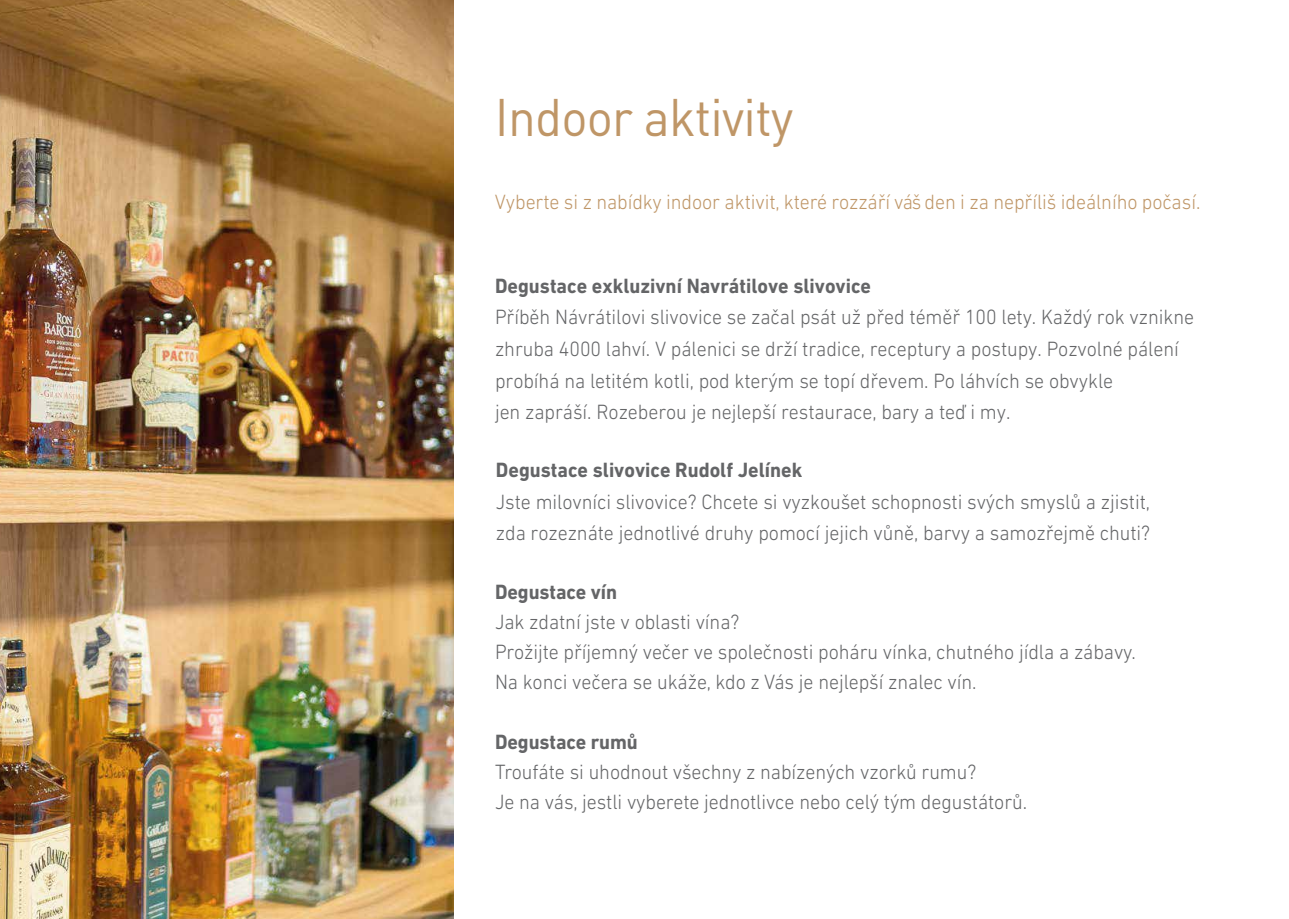
<style>
.page{position:relative;width:1289px;height:919px;background:#fff}
.page>*{position:absolute;margin:0;border:0;box-sizing:border-box;transform-origin:0 0}
.t1{font:52.05px "DIN Pro";letter-spacing:-.015em;color:#bf9667;scale:.95 1}
.t2{font:300 21px/31.5px "DIN Next LT Pro";letter-spacing:-.005em;color:#646567;scale:.95 1}
.t3{font:700 21px "DIN Next LT Pro";color:#646567;scale:.95 1}
.t4{font:300 21px "DIN Next LT Pro";letter-spacing:-.005em;color:#bf9667;scale:.95 1}
</style>
<div class="page">
<img style="left:0;top:0;width:453px;height:918px">
<h1 class="t1" style="left:495px;top:82px;width:315px">Indoor aktivity</h1>
<p class="t4" style="left:495px;top:189px;width:744px">Vyberte si z nabídky indoor aktivit, které rozzáří váš den i za nepříliš ideálního počasí.</p>
<p class="t3" style="left:495px;top:273px;width:397px">Degustace exkluzivní Navrátilove slivovice</p>
<p class="t2" style="left:495px;top:301px;width:737px">Příběh Návrátilovi slivovice se začal psát už před téměř 100 lety. Každý rok vznikne zhruba 4000 lahví. V pálenici se drží tradice, receptury a postupy. Pozvolné pálení probíhá na letitém kotli, pod kterým se topí dřevem. Po láhvích se obvykle<br>jen zapráší. Rozeberou je nejlepší restaurace, bary a teď i my.</p>
<p class="t3" style="left:496px;top:458px;width:324px">Degustace slivovice Rudolf Jelínek</p>
<p class="t2" style="left:496px;top:485px;width:690px">Jste milovníci slivovice? Chcete si vyzkoušet schopnosti svých smyslů a zjistit, zda rozeznáte jednotlivé druhy pomocí jejich vůně, barvy a samozřejmě chuti?</p>
<p class="t3" style="left:495px;top:579px;width:130px">Degustace vín</p>
<p class="t2" style="left:495px;top:607px;width:676px;line-height:30px">Jak zdatní jste v oblasti vína?<br>Prožijte příjemný večer ve společnosti poháru vínka, chutného jídla a zábavy.<br>Na konci večera se ukáže, kdo z Vás je nejlepší znalec vín.</p>
<p class="t3" style="left:495px;top:729px;width:152px">Degustace rumů</p>
<p class="t2" style="left:495px;top:757px;width:561px;line-height:30px">Troufáte si uhodnout všechny z nabízených vzorků rumu?<br>Je na vás, jestli vyberete jednotlivce nebo celý tým degustátorů.</p>
</div>
